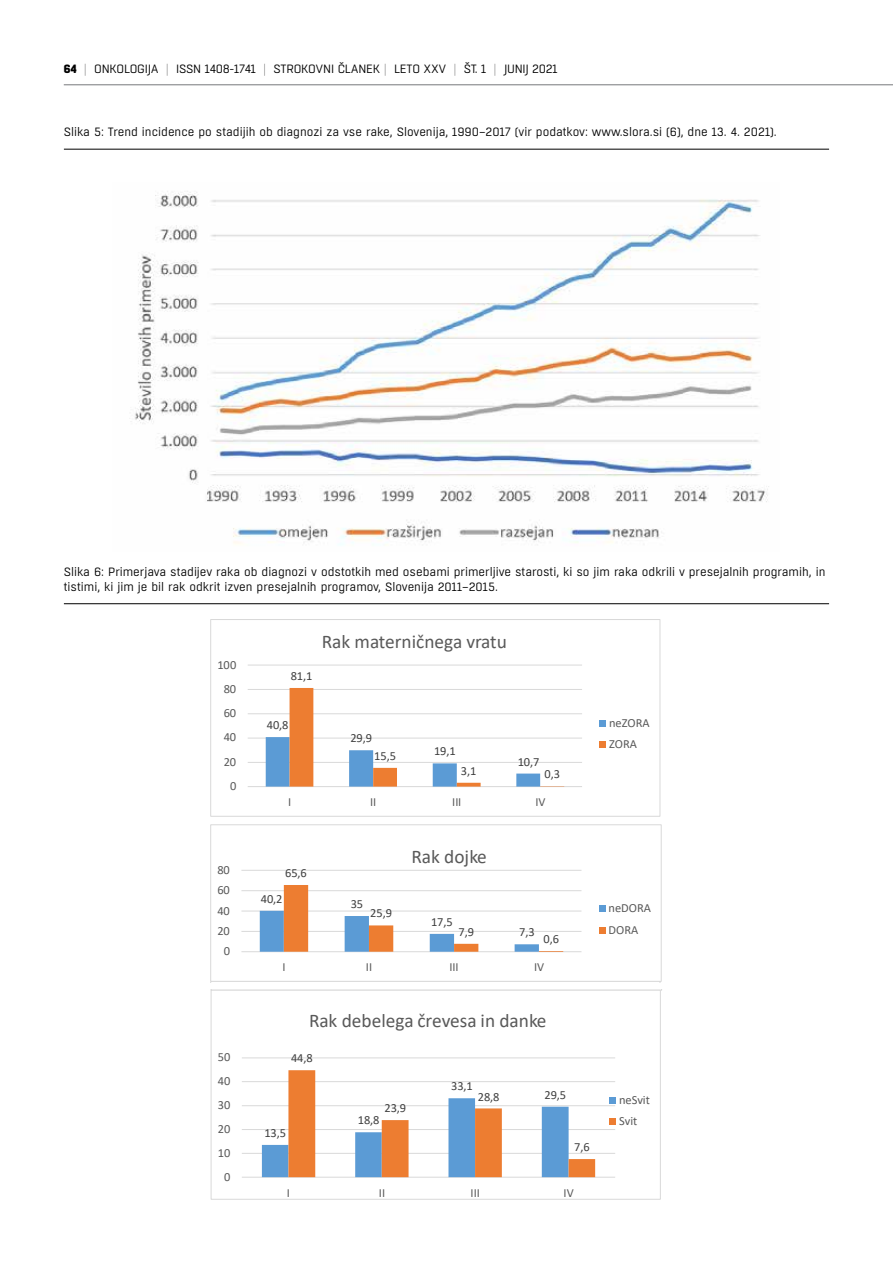
<style>
.page{position:relative;width:893px;height:1263px;background:#fff}
.page>*{position:absolute;margin:0;border:0;box-sizing:border-box;transform-origin:0 0}
.t1{font:19.35px "Calibri";color:#595959}
.t2{font:12.45px/21.1px "Calibri";letter-spacing:-.005em;color:#595959}
.t3{font:12.45px "Calibri";letter-spacing:-.005em;color:#404040}
.t4{font:12px/14.4px "Boxed";color:#000}
.t5{font:12px "Boxed";letter-spacing:-.02em;color:#000}
.s1{font-weight:800}
.s2{font-weight:100}
</style>
<div class="page">
<hr style="left:64px;top:84px;width:829px;height:1px;background:#77787b">
<img style="left:131px;top:191px;width:638px;height:354px">
<hr style="left:64px;top:149px;width:765px;height:1px;background:#000">
<hr style="left:64px;top:603px;width:765px;height:1px;background:#000">
<hr style="left:248px;top:786px;width:334px;height:1px;background:#d9d9d9">
<hr style="left:248px;top:762px;width:334px;height:1px;background:#d9d9d9">
<hr style="left:248px;top:738px;width:334px;height:1px;background:#d9d9d9">
<hr style="left:248px;top:713px;width:334px;height:1px;background:#d9d9d9">
<hr style="left:248px;top:689px;width:334px;height:1px;background:#d9d9d9">
<hr style="left:248px;top:665px;width:334px;height:1px;background:#d9d9d9">
<svg style="left:266px;top:688px;width:298px;height:99px"></svg>
<div style="left:599px;top:720px;width:7px;height:7px;background:#5b9bd5"></div>
<div style="left:599px;top:741px;width:7px;height:7px;background:#ed7d31"></div>
<div style="left:210px;top:619px;width:450px;height:198px;border:1px solid #d9d9d9"></div>
<hr style="left:241px;top:951px;width:340px;height:1px;background:#d9d9d9">
<hr style="left:241px;top:931px;width:340px;height:1px;background:#d9d9d9">
<hr style="left:241px;top:911px;width:340px;height:1px;background:#d9d9d9">
<hr style="left:241px;top:890px;width:340px;height:1px;background:#d9d9d9">
<hr style="left:241px;top:870px;width:340px;height:1px;background:#d9d9d9">
<svg style="left:260px;top:885px;width:303px;height:67px"></svg>
<div style="left:599px;top:905px;width:6px;height:7px;background:#5b9bd5"></div>
<svg style="left:599px;top:927px;width:6px;height:6px"></svg>
<div style="left:210px;top:825px;width:452px;height:157px;border:1px solid #d9d9d9"></div>
<svg style="left:210px;top:981px;width:450px;height:2px"></svg>
<hr style="left:242px;top:1177px;width:373px;height:1px;background:#d9d9d9">
<hr style="left:242px;top:1153px;width:373px;height:1px;background:#d9d9d9">
<hr style="left:242px;top:1129px;width:373px;height:1px;background:#d9d9d9">
<hr style="left:242px;top:1105px;width:373px;height:1px;background:#d9d9d9">
<hr style="left:242px;top:1081px;width:373px;height:1px;background:#d9d9d9">
<hr style="left:242px;top:1057px;width:373px;height:1px;background:#d9d9d9">
<svg style="left:262px;top:1070px;width:333px;height:107px"></svg>
<div style="left:609px;top:1097px;width:7px;height:7px;background:#5b9bd5"></div>
<div style="left:609px;top:1118px;width:7px;height:7px;background:#ed7d31"></div>
<div style="left:211px;top:990px;width:450px;height:210px;border:1px solid #d9d9d9"></div>
<p class="t5" style="left:64px;top:61px;width:495px"><span class="s1">64</span> <span class="s2">|</span> ONKOLOGIJA <span class="s2">|</span> ISSN 1408-1741 <span class="s2">|</span> STROKOVNI ČLANEK <span class="s2">|</span> LETO XXV <span class="s2">|</span> ŠT. 1 <span class="s2">|</span> JUNIJ 2021</p>
<p class="t4" style="left:64px;top:125px;width:714px">Slika 5: Trend incidence po stadijih ob diagnozi za vse rake, Slovenija, 1990–2017 (vir podatkov: www.slora.si (6), dne 13. 4. 2021).</p>
<p class="t4" style="left:64px;top:565px;width:763px">Slika 6: Primerjava stadijev raka ob diagnozi v odstotkih med osebami primerljive starosti, ki so jim raka odkrili v presejalnih programih, in tistimi, ki jim je bil rak odkrit izven presejalnih programov, Slovenija 2011–2015.</p>
<p class="t2" style="left:217px;top:653px;width:20px">100</p>
<p class="t2" style="left:224px;top:678px;width:14px">80</p>
<p class="t2" style="left:224px;top:702px;width:14px">60</p>
<p class="t2" style="left:224px;top:726px;width:14px">40</p>
<p class="t2" style="left:224px;top:751px;width:14px">20</p>
<p class="t2" style="left:230px;top:775px;width:8px">0</p>
<p class="t2" style="left:217px;top:859px;width:14px">80</p>
<p class="t2" style="left:217px;top:879px;width:14px">60</p>
<p class="t2" style="left:217px;top:899px;width:14px">40</p>
<p class="t2" style="left:217px;top:920px;width:14px">20</p>
<p class="t2" style="left:224px;top:940px;width:8px">0</p>
<p class="t2" style="left:218px;top:1046px;width:14px">50</p>
<p class="t2" style="left:218px;top:1070px;width:14px">40</p>
<p class="t2" style="left:218px;top:1094px;width:14px">30</p>
<p class="t2" style="left:218px;top:1118px;width:14px">20</p>
<p class="t2" style="left:218px;top:1142px;width:14px">10</p>
<p class="t2" style="left:224px;top:1166px;width:8px">0</p>
<p class="t3" style="left:291px;top:667px;width:23px">81,1</p>
<h1 class="t1" style="left:322px;top:628px;width:186px">Rak materničnega vratu</h1>
<h1 class="t1" style="left:322px;top:637px;width:186px">Rak materničnega vratu</h1>
<p class="t3" style="left:267px;top:716px;width:23px">40,8</p>
<p class="t3" style="left:350px;top:729px;width:23px">29,9</p>
<p class="t3" style="left:374px;top:747px;width:23px">15,5</p>
<p class="t3" style="left:434px;top:742px;width:23px">19,1</p>
<p class="t3" style="left:518px;top:753px;width:23px">10,7</p>
<p class="t3" style="left:461px;top:762px;width:17px">3,1</p>
<p class="t3" style="left:545px;top:765px;width:17px">0,3</p>
<p class="t2" style="left:288px;top:791px;width:5px">I</p>
<p class="t2" style="left:370px;top:791px;width:8px">II</p>
<p class="t2" style="left:452px;top:791px;width:11px">III</p>
<p class="t2" style="left:535px;top:791px;width:12px">IV</p>
<p class="t3" style="left:285px;top:864px;width:23px">65,6</p>
<p class="t3" style="left:261px;top:890px;width:23px">40,2</p>
<p class="t3" style="left:351px;top:895px;width:14px">35</p>
<p class="t3" style="left:370px;top:904px;width:23px">25,9</p>
<h1 class="t1" style="left:411px;top:843px;width:77px">Rak dojke</h1>
<h1 class="t1" style="left:412px;top:852px;width:77px">Rak dojke</h1>
<p class="t3" style="left:431px;top:913px;width:23px">17,5</p>
<p class="t3" style="left:519px;top:923px;width:17px">7,3</p>
<p class="t3" style="left:544px;top:930px;width:17px">0,6</p>
<p class="t2" style="left:282px;top:956px;width:5px">I</p>
<p class="t2" style="left:366px;top:956px;width:8px">II</p>
<p class="t2" style="left:449px;top:956px;width:11px">III</p>
<p class="t2" style="left:534px;top:956px;width:12px">IV</p>
<h1 class="t1" style="left:309px;top:998px;width:239px">Rak debelega črevesa in danke</h1>
<h1 class="t1" style="left:309px;top:1007px;width:239px">Rak debelega črevesa in danke</h1>
<p class="t3" style="left:291px;top:1049px;width:23px">44,8</p>
<p class="t3" style="left:264px;top:1124px;width:23px">13,5</p>
<p class="t3" style="left:384px;top:1099px;width:23px">23,9</p>
<p class="t3" style="left:358px;top:1112px;width:23px">18,8</p>
<p class="t3" style="left:451px;top:1077px;width:23px">33,1</p>
<p class="t3" style="left:478px;top:1088px;width:23px">28,8</p>
<p class="t3" style="left:544px;top:1086px;width:23px">29,5</p>
<p class="t3" style="left:574px;top:1138px;width:17px">7,6</p>
<p class="t2" style="left:287px;top:1182px;width:5px">I</p>
<p class="t2" style="left:379px;top:1182px;width:8px">II</p>
<p class="t2" style="left:471px;top:1182px;width:11px">III</p>
<p class="t2" style="left:564px;top:1182px;width:12px">IV</p>
<p class="t2" style="left:609px;top:712px;width:42px">neZORA<br>ZORA</p>
<p class="t2" style="left:609px;top:897px;width:44px">neDORA<br>DORA</p>
<p class="t2" style="left:619px;top:1089px;width:32px">neSvit<br>Svit</p>
</div>
